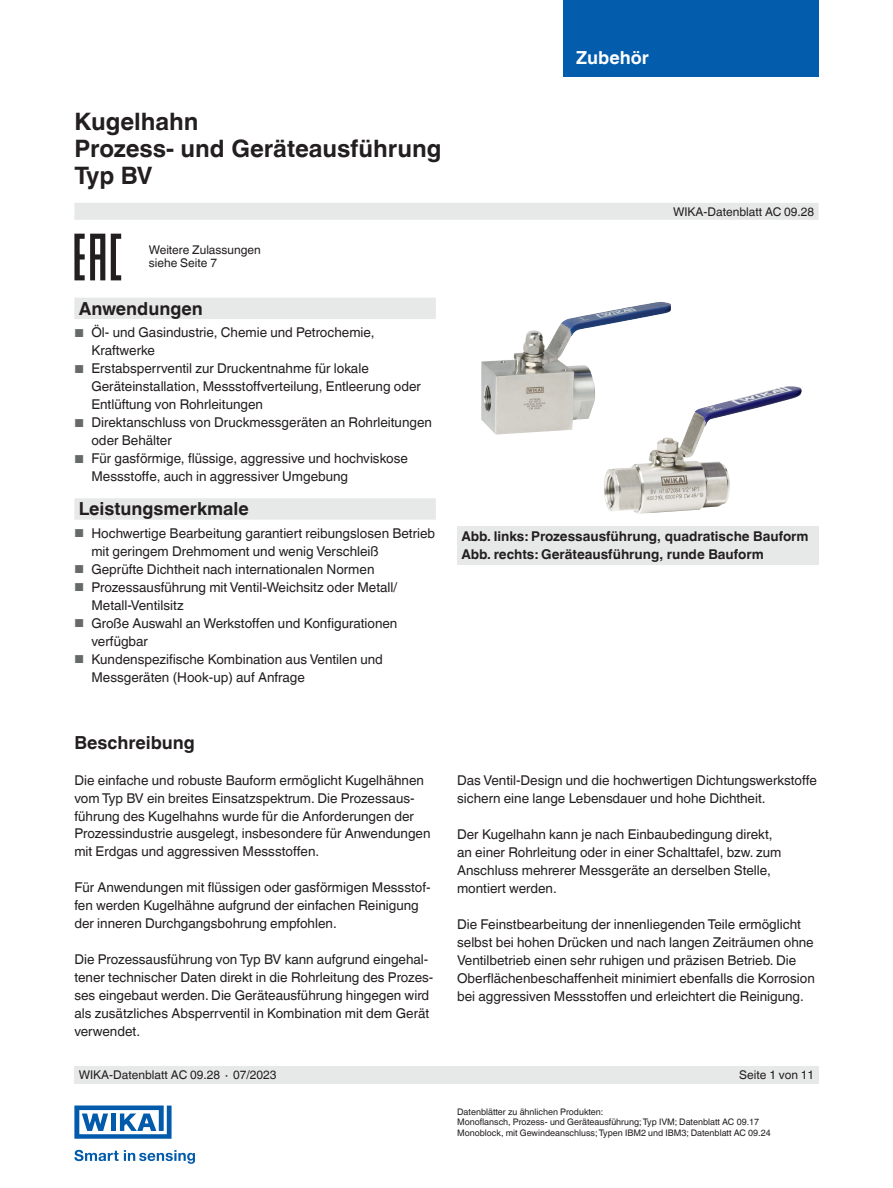
<style>
.page{position:relative;width:893px;height:1188px;background:#fff}
.page>*{position:absolute;margin:0;border:0;box-sizing:border-box;transform-origin:0 0}
.t1{font:700 24px/27px "Helvetica World";color:#231f20}
.t2{font:700 18px "Helvetica World";color:#231f20}
.t3{font:700 18px "Helvetica World";color:#fff}
.t4{font:13.5px/18px "Helvetica World";color:#231f20}
.t5{font:700 13.5px/18px "Helvetica World";color:#231f20}
.t6{font:12px/13.5px "Helvetica World";color:#231f20}
.t7{font:9px/10.5px "Helvetica World";color:#231f20}
.s1{font-size:11.55px;color:#666969}
</style>
<div class="page">
<div style="left:563px;top:0;width:256px;height:77px;background:#035cac"></div>
<div style="left:74px;top:203px;width:745px;height:17px;background:#e7e9e8"></div>
<div style="left:74px;top:1066px;width:745px;height:18px;background:#e7e9e8"></div>
<svg style="left:74px;top:1150px;width:121px;height:14px"></svg>
<svg style="left:74px;top:1106px;width:98px;height:33px"></svg>
<svg style="left:74px;top:298px;width:362px;height:222px"></svg>
<div style="left:457px;top:526px;width:362px;height:38px;background:#e7e9e8"></div>
<svg style="left:111px;top:234px;width:10px;height:46px"></svg>
<svg style="left:74px;top:234px;width:31px;height:46px"></svg>
<img style="left:481px;top:302px;width:190px;height:133px">
<img style="left:604px;top:386px;width:198px;height:128px">
<h1 class="t1" style="left:74px;top:108px;width:369px">Kugelhahn<br>Prozess- und Geräteausführung<br>Typ BV</h1>
<p class="t6" style="left:149px;top:243px;width:113px">Weitere Zulassungen siehe Seite 7</p>
<h2 class="t2" style="left:79px;top:298px;width:126px">Anwendungen</h2>
<p class="t4" style="left:91px;top:324px;width:285px;text-indent:-17px"><span class="s1">■</span> Öl- und Gasindustrie, Chemie und Petrochemie,<br>Kraftwerke</p>
<p class="t4" style="left:91px;top:360px;width:331px;text-indent:-17px"><span class="s1">■</span> Erstabsperrventil zur Druckentnahme für lokale<br>Geräteinstallation, Messstoffverteilung, Entleerung oder<br>Entlüftung von Rohrleitungen</p>
<p class="t4" style="left:91px;top:414px;width:342px;text-indent:-17px"><span class="s1">■</span> Direktanschluss von Druckmessgeräten an Rohrleitungen oder Behälter</p>
<p class="t4" style="left:91px;top:450px;width:318px;text-indent:-17px"><span class="s1">■</span> Für gasförmige, flüssige, aggressive und hochviskose<br>Messstoffe, auch in aggressiver Umgebung</p>
<h2 class="t2" style="left:79px;top:499px;width:172px">Leistungsmerkmale</h2>
<p class="t4" style="left:91px;top:524px;width:345px;text-indent:-17px"><span class="s1">■</span> Hochwertige Bearbeitung garantiert reibungslosen Betrieb mit geringem Drehmoment und wenig Verschleiß</p>
<p class="t4" style="left:74px;top:560px;width:302px"><span class="s1">■</span> Geprüfte Dichtheit nach internationalen Normen</p>
<p class="t4" style="left:91px;top:578px;width:307px;text-indent:-17px"><span class="s1">■</span> Prozessausführung mit Ventil-Weichsitz oder Metall/<br>Metall-Ventilsitz</p>
<p class="t4" style="left:91px;top:614px;width:307px;text-indent:-17px"><span class="s1">■</span> Große Auswahl an Werkstoffen und Konfigurationen verfügbar</p>
<p class="t4" style="left:91px;top:650px;width:293px;text-indent:-17px"><span class="s1">■</span> Kundenspezifische Kombination aus Ventilen und<br>Messgeräten (Hook-up) auf Anfrage</p>
<h2 class="t3" style="left:576px;top:47px;width:74px">Zubehör</h2>
<p class="t6" style="left:673px;top:205px;width:143px">WIKA-Datenblatt AC 09.28</p>
<p class="t5" style="left:461px;top:527px;width:349px">Abb. links: Prozessausführung, quadratische Bauform<br>Abb. rechts: Geräteausführung, runde Bauform</p>
<h2 class="t2" style="left:74px;top:732px;width:122px">Beschreibung</h2>
<p class="t4" style="left:74px;top:771px;width:358px">Die einfache und robuste Bauform ermöglicht Kugelhähnen vom Typ BV ein breites Einsatzspektrum. Die Prozessaus&shy;führung des Kugelhahns wurde für die Anforderungen der Prozessindustrie ausgelegt, insbesondere für Anwendungen mit Erdgas und aggressiven Messstoffen.</p>
<p class="t4" style="left:74px;top:879px;width:358px">Für Anwendungen mit flüssigen oder gasförmigen Messstof&shy;fen werden Kugelhähne aufgrund der einfachen Reinigung der inneren Durchgangsbohrung empfohlen.</p>
<p class="t4" style="left:74px;top:951px;width:361px">Die Prozessausführung von Typ BV kann aufgrund eingehal&shy;tener technischer Daten direkt in die Rohrleitung des Prozes&shy;ses eingebaut werden. Die Geräteausführung hingegen wird als zusätzliches Absperrventil in Kombination mit dem Gerät verwendet.</p>
<p class="t4" style="left:457px;top:771px;width:361px">Das Ventil-Design und die hochwertigen Dichtungswerkstoffe sichern eine lange Lebensdauer und hohe Dichtheit.</p>
<p class="t4" style="left:457px;top:825px;width:326px">Der Kugelhahn kann je nach Einbaubedingung direkt, an einer Rohrleitung oder in einer Schalttafel, bzw. zum Anschluss mehrerer Messgeräte an derselben Stelle, montiert werden.</p>
<p class="t4" style="left:457px;top:915px;width:359px">Die Feinstbearbeitung der innenliegenden Teile ermöglicht selbst bei hohen Drücken und nach langen Zeiträumen ohne Ventilbetrieb einen sehr ruhigen und präzisen Betrieb. Die Oberflächenbeschaffenheit minimiert ebenfalls die Korrosion bei aggressiven Messstoffen und erleichtert die Reinigung.</p>
<p class="t6" style="left:79px;top:1068px;width:199px">WIKA-Datenblatt AC 09.28 ∙ 07/2023</p>
<p class="t6" style="left:739px;top:1068px;width:77px">Seite 1 von 11</p>
<p class="t7" style="left:457px;top:1107px;width:315px">Datenblätter zu ähnlichen Produkten:<br>Monoflansch, Prozess- und Geräteausführung; Typ IVM; Datenblatt AC 09.17<br>Monoblock, mit Gewindeanschluss; Typen IBM2 und IBM3; Datenblatt AC 09.24</p>
</div>
